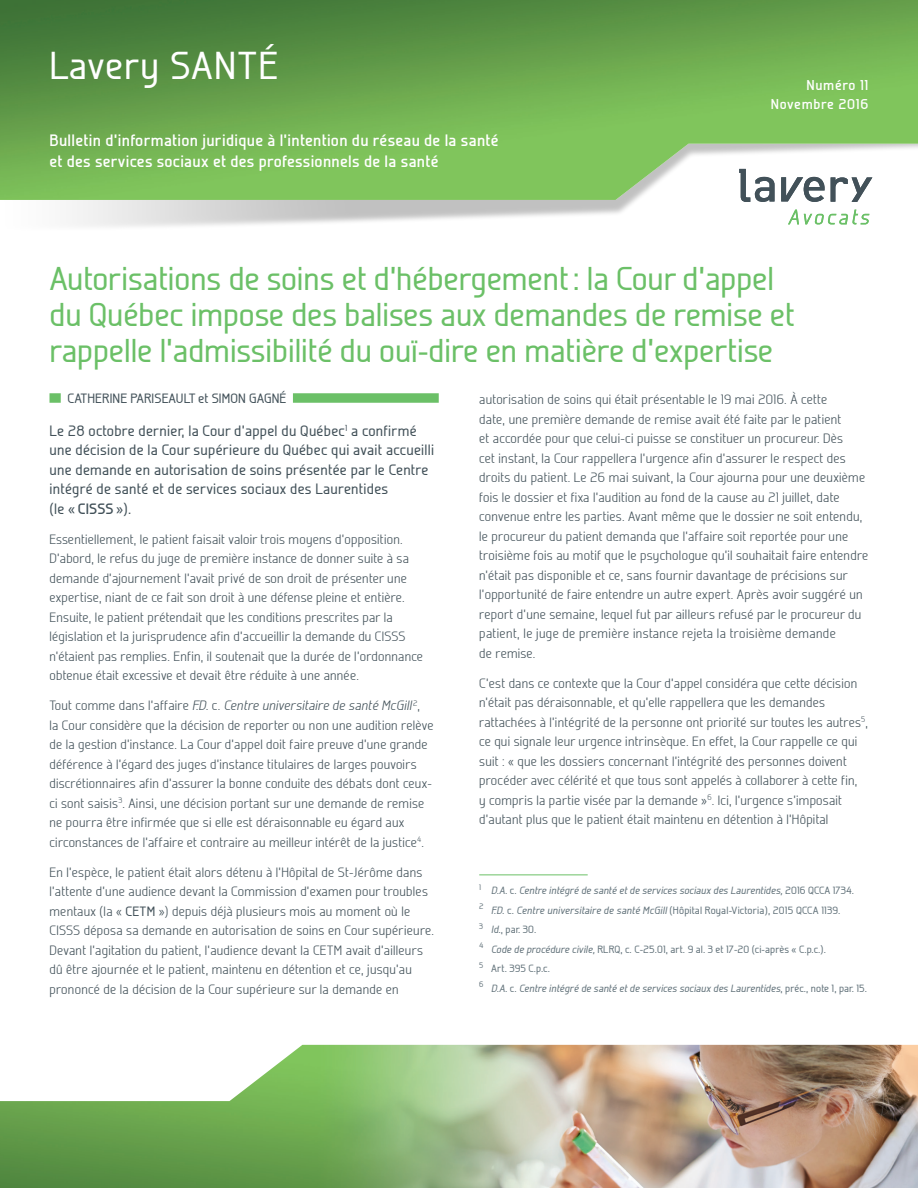
<style>
.page{position:relative;width:918px;height:1188px;background:#fff}
.page>*{position:absolute;margin:0;border:0;box-sizing:border-box;transform-origin:0 0}
.t1{font:500 38.85px "Galette";letter-spacing:.01em;color:#fff}
.TITRE{font:500 33px/36px "Galette";color:#6bc067}
.t2{font:700 16.5px/21px "Galette";letter-spacing:.02em;color:#fff}
.TEXTE_COURANT{font:500 15px/19.5px "Galette";letter-spacing:.02em;color:#425159}
.t3{font:700 14.25px/18.8px "Galette";letter-spacing:.05em;color:#fff;text-align:right}
.TEXTE_COURANT-2{font:300 13.5px/19.5px "Galette";letter-spacing:.02em;color:#425159}
.AUTEUR{font:500 13.5px "Galette";letter-spacing:.01em;color:#425159}
.FOOTNOTE{font:500 10.5px "Galette";letter-spacing:.01em;color:#63737b}
.FOOTNOTE-2{font:italic 500 10.5px "Galette";letter-spacing:.01em;color:#63737b}
.FOOTNOTE_1ere{font:italic 500 10.5px "Galette";letter-spacing:.01em;color:#63737b}
.s1{font-weight:700}
.s2{font-style:italic}
.s3{font-weight:500}
.s4{font-style:normal}
</style>
<div class="page">
<img style="left:0;top:0;width:918px;height:200px">
<img style="left:0;top:1045px;width:918px;height:143px">
<svg style="left:788px;top:210px;width:81px;height:14px"></svg>
<svg style="left:739px;top:169px;width:133px;height:33px"></svg>
<div style="left:50px;top:393px;width:389px;height:10px;background:#6bc067"></div>
<div style="left:61px;top:392px;width:232px;height:12px;background:#fff"></div>
<hr style="left:479px;top:874px;width:109px;height:1px;background:#6bc067">
<h1 class="t1" style="left:50px;top:41px;width:230px">Lavery SANTÉ</h1>
<p class="t2" style="left:50px;top:129px;width:451px">Bulletin d’information juridique à l’intention du réseau de la santé et des services sociaux et des professionnels de la santé</p>
<p class="t3" style="left:771px;top:76px;width:99px">Numéro 11<br>Novembre 2016</p>
<p class="TITRE" style="left:50px;top:260px;width:747px">Autorisations de soins et d’hébergement: la Cour d’appel du Québec impose des balises aux demandes de remise et rappelle l’admissibilité du ouï-dire en matière d’expertise</p>
<p class="AUTEUR" style="left:68px;top:390px;width:220px">CATHERINE PARISEAULT et SIMON GAGNÉ</p>
<p class="TEXTE_COURANT" style="left:50px;top:421px;width:386px">Le 28 octobre dernier, la Cour d’appel du Québec<sup>1</sup> a confirmé une décision de la Cour supérieure du Québec qui avait accueilli une demande en autorisation de soins présentée par le Centre intégré de santé et de services sociaux des Laurentides<br>(le « <span class="s1">CISSS</span> »).</p>
<p class="TEXTE_COURANT-2" style="left:50px;top:529px;width:375px">Essentiellement, le patient faisait valoir trois moyens d’opposition.<br>D’abord, le refus du juge de première instance de donner suite à sa demande d’ajournement l’avait privé de son droit de présenter une expertise, niant de ce fait son droit à une défense pleine et entière.<br>Ensuite, le patient prétendait que les conditions prescrites par la législation et la jurisprudence afin d’accueillir la demande du CISSS n’étaient pas remplies. Enfin, il soutenait que la durée de l’ordonnance obtenue était excessive et devait être réduite à une année.</p>
<p class="TEXTE_COURANT-2" style="left:50px;top:696px;width:385px">Tout comme dans l’affaire <span class="s2">F.D.</span> c. <span class="s2">Centre universitaire de santé McGill</span> <sup>2</sup>,<br>la Cour considère que la décision de reporter ou non une audition relève de la gestion d’instance. La Cour d’appel doit faire preuve d’une grande déférence à l’égard des juges d’instance titulaires de larges pouvoirs discrétionnaires afin d’assurer la bonne conduite des débats dont ceux&shy;ci sont saisis<sup>3</sup>. Ainsi, une décision portant sur une demande de remise ne pourra être infirmée que si elle est déraisonnable eu égard aux circonstances de l’affaire et contraire au meilleur intérêt de la justice<sup>4</sup>.</p>
<p class="TEXTE_COURANT-2" style="left:50px;top:862px;width:386px">En l’espèce, le patient était alors détenu à l’Hôpital de St-Jérôme dans l’attente d’une audience devant la Commission d’examen pour troubles mentaux (la « <span class="s3">CETM</span> ») depuis déjà plusieurs mois au moment où le CISSS déposa sa demande en autorisation de soins en Cour supérieure.<br>Devant l’agitation du patient, l’audience devant la CETM avait d’ailleurs dû être ajournée et le patient, maintenu en détention et ce, jusqu’au prononcé de la décision de la Cour supérieure sur la demande en</p>
<p class="TEXTE_COURANT-2" style="left:479px;top:390px;width:391px">autorisation de soins qui était présentable le 19 mai 2016. À cette<br>date, une première demande de remise avait été faite par le patient<br>et accordée pour que celui-ci puisse se constituer un procureur. Dès<br>cet instant, la Cour rappellera l’urgence afin d’assurer le respect des droits du patient. Le 26 mai suivant, la Cour ajourna pour une deuxième fois le dossier et fixa l’audition au fond de la cause au 21 juillet, date convenue entre les parties. Avant même que le dossier ne soit entendu, le procureur du patient demanda que l’affaire soit reportée pour une troisième fois au motif que le psychologue qu’il souhaitait faire entendre n’était pas disponible et ce, sans fournir davantage de précisions sur l’opportunité de faire entendre un autre expert. Après avoir suggéré un report d’une semaine, lequel fut par ailleurs refusé par le procureur du patient, le juge de première instance rejeta la troisième demande<br>de remise.</p>
<p class="TEXTE_COURANT-2" style="left:479px;top:673px;width:390px">C’est dans ce contexte que la Cour d’appel considéra que cette décision n’était pas déraisonnable, et qu’elle rappellera que les demandes rattachées à l’intégrité de la personne ont priorité sur toutes les autres<sup>5</sup>, ce qui signale leur urgence intrinsèque. En effet, la Cour rappelle ce qui suit : « que les dossiers concernant l’intégrité des personnes doivent procéder avec célérité et que tous sont appelés à collaborer à cette fin,<br>y compris la partie visée par la demande »<sup>6</sup>. Ici, l’urgence s’imposait d’autant plus que le patient était maintenu en détention à l’Hôpital</p>
<p class="FOOTNOTE_1ere" style="left:479px;top:884px;width:376px"><sup>1</sup> D.A. <span class="s4">c.</span> Centre intégré de santé et de services sociaux des Laurentides, <span class="s4">2016 QCCA 1734.</span></p>
<p class="FOOTNOTE" style="left:479px;top:903px;width:363px"><sup>2</sup> <span class="s2">F.D.</span> c. <span class="s2">Centre universitaire de santé McGill</span> (Hôpital Royal-Victoria), 2015 QCCA 1139.</p>
<p class="FOOTNOTE" style="left:479px;top:923px;width:59px"><sup>3</sup> <span class="s2">Id.</span>, par. 30.</p>
<p class="FOOTNOTE" style="left:479px;top:942px;width:348px"><sup>4</sup> <span class="s2">Code de procédure civile,</span> RLRQ, c. C-25.01, art. 9 al. 3 et 17-20 (ci-après « C.p.c.).</p>
<p class="FOOTNOTE" style="left:479px;top:962px;width:72px"><sup>5</sup> Art. 395 C.p.c.</p>
<p class="FOOTNOTE-2" style="left:479px;top:981px;width:389px"><sup>6</sup> D.A. <span class="s4">c.</span> Centre intégré de santé et de services sociaux des Laurentides<span class="s4">, préc., note 1, par. 15.</span></p>
</div>
